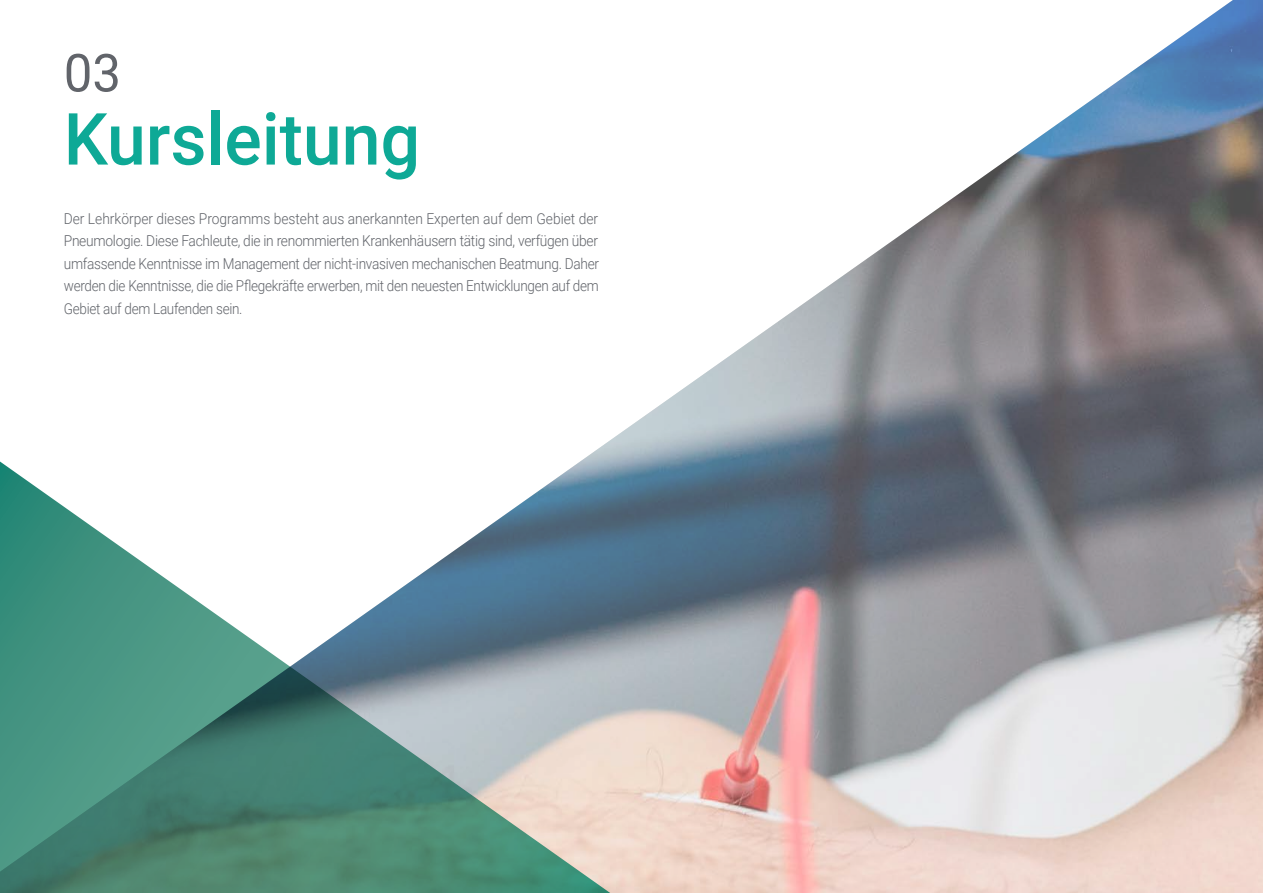
<style>
.page{position:relative;width:1263px;height:893px;background:#fff}
.page>*{position:absolute;margin:0;border:0;box-sizing:border-box;transform-origin:0 0}
.t1{font:500 72px "Roboto";color:#0ea996}
.t2{font:52.5px "Roboto";color:#61646a}
.t3{font:300 15px/22.5px "Roboto";letter-spacing:-.02em;color:#61646a;text-align:justify;scale:.92 1}
</style>
<div class="page">
<img style="left:602px;top:0;width:661px;height:893px">
<svg style="left:0;top:446px;width:640px;height:447px"></svg>
<h2 class="t2" style="left:64px;top:36px;width:59px">03</h2>
<h1 class="t1" style="left:64px;top:89px;width:358px">Kursleitung</h1>
<p class="t3" style="left:64px;top:207px;width:583px">Der Lehrkörper dieses Programms besteht aus anerkannten Experten auf dem Gebiet der Pneumologie. Diese Fachleute, die in renommierten Krankenhäusern tätig sind, verfügen über umfassende Kenntnisse im Management der nicht-invasiven mechanischen Beatmung. Daher werden die Kenntnisse, die die Pflegekräfte erwerben, mit den neuesten Entwicklungen auf dem Gebiet auf dem Laufenden sein.</p>
</div>
